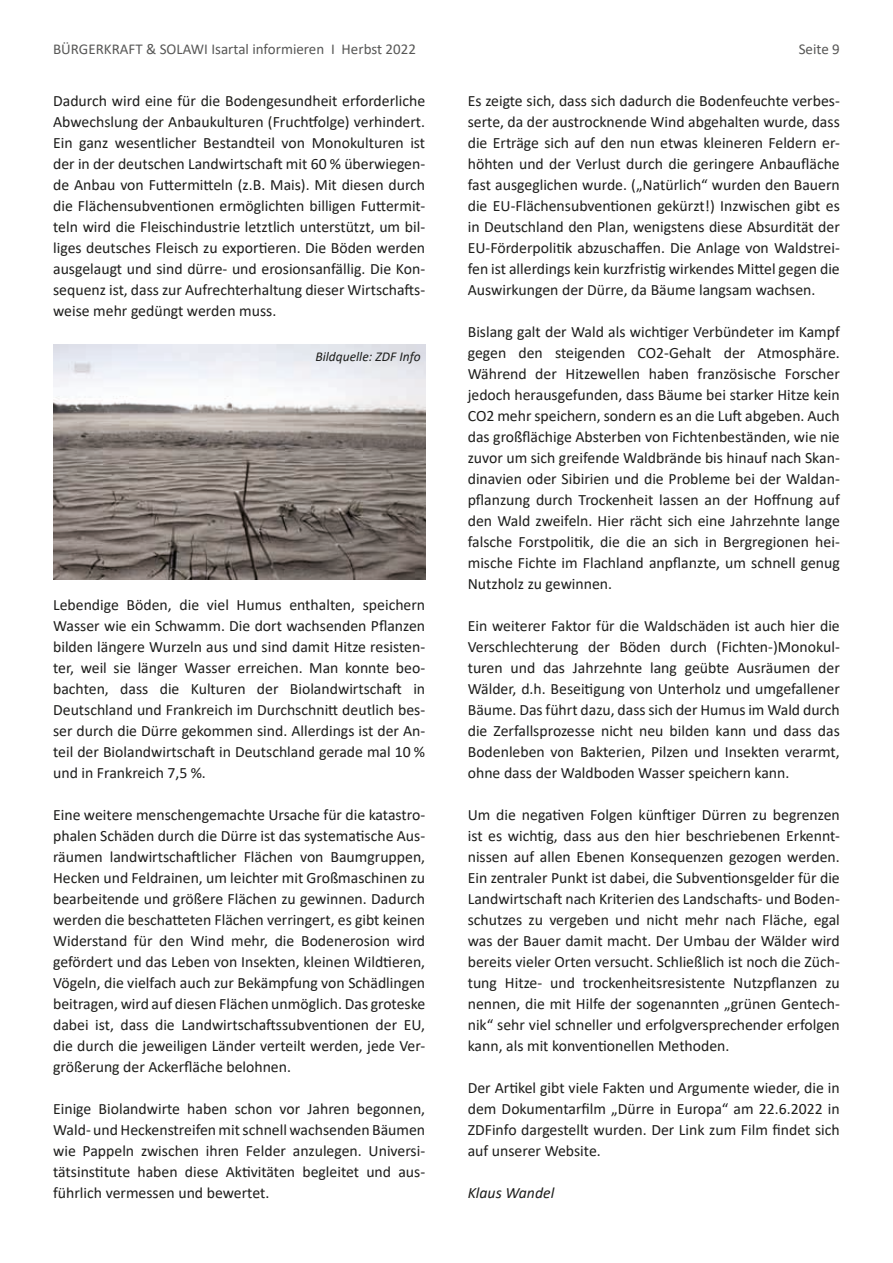
<style>
.page{position:relative;width:893px;height:1263px;background:#fff}
.page>*{position:absolute;margin:0;border:0;box-sizing:border-box;transform-origin:0 0}
.t1{font:15.75px/21px "Calibri";color:#1d1d1b;text-align:justify}
.t2{font:italic 15.75px "Calibri";color:#1d1d1b}
.t3{font:15px "Calibri";color:#575756}
.t4{font:italic 13.5px "Calibri";color:#1d1d1b}
</style>
<div class="page">
<img style="left:53px;top:344px;width:372px;height:235px">
<p class="t3" style="left:53px;top:38px;width:364px">BÜRGERKRAFT &amp; SOLAWI Isartal informieren I Herbst 2022</p>
<p class="t3" style="left:799px;top:38px;width:43px">Seite 9</p>
<p class="t1" style="left:53px;top:90px;width:374px">Dadurch wird eine für die Bodengesundheit erforderliche Abwechslung der Anbaukulturen (Fruchtfolge) verhindert.<br>Ein ganz wesentlicher Bestandteil von Monokulturen ist der in der deutschen Landwirtschaft mit 60 % überwiegen&shy;de Anbau von Futtermitteln (z.B. Mais). Mit diesen durch die Flächensubventionen ermöglichten billigen Futtermit&shy;teln wird die Fleischindustrie letztlich unterstützt, um bil&shy;liges deutsches Fleisch zu exportieren. Die Böden werden ausgelaugt und sind dürre- und erosionsanfällig. Die Kon&shy;sequenz ist, dass zur Aufrechterhaltung dieser Wirtschafts&shy;weise mehr gedüngt werden muss.</p>
<p class="t4" style="left:315px;top:347px;width:107px">Bildquelle: ZDF Info</p>
<p class="t1" style="left:53px;top:594px;width:374px">Lebendige Böden, die viel Humus enthalten, speichern Wasser wie ein Schwamm. Die dort wachsenden Pflanzen bilden längere Wurzeln aus und sind damit Hitze resisten&shy;ter, weil sie länger Wasser erreichen. Man konnte beo&shy;bachten, dass die Kulturen der Biolandwirtschaft in Deutschland und Frankreich im Durchschnitt deutlich bes&shy;ser durch die Dürre gekommen sind. Allerdings ist der An&shy;teil der Biolandwirtschaft in Deutschland gerade mal 10 % und in Frankreich 7,5 %.</p>
<p class="t1" style="left:53px;top:804px;width:374px">Eine weitere menschengemachte Ursache für die katastro&shy;phalen Schäden durch die Dürre ist das systematische Aus&shy;räumen landwirtschaftlicher Flächen von Baumgruppen, Hecken und Feldrainen, um leichter mit Großmaschinen zu bearbeitende und größere Flächen zu gewinnen. Dadurch werden die beschatteten Flächen verringert, es gibt keinen Widerstand für den Wind mehr, die Bodenerosion wird gefördert und das Leben von Insekten, kleinen Wildtieren, Vögeln, die vielfach auch zur Bekämpfung von Schädlingen beitragen, wird auf diesen Flächen unmöglich. Das groteske dabei ist, dass die Landwirtschaftssubventionen der EU, die durch die jeweiligen Länder verteilt werden, jede Ver&shy;größerung der Ackerfläche belohnen.</p>
<p class="t1" style="left:53px;top:1098px;width:374px">Einige Biolandwirte haben schon vor Jahren begonnen, Wald- und Heckenstreifen mit schnell wachsenden Bäumen wie Pappeln zwischen ihren Felder anzulegen. Universi&shy;tätsinstitute haben diese Aktivitäten begleitet und aus&shy;führlich vermessen und bewertet.</p>
<p class="t1" style="left:468px;top:90px;width:374px">Es zeigte sich, dass sich dadurch die Bodenfeuchte verbes&shy;serte, da der austrocknende Wind abgehalten wurde, dass die Erträge sich auf den nun etwas kleineren Feldern er&shy;höhten und der Verlust durch die geringere Anbaufläche fast ausgeglichen wurde. („Natürlich“ wurden den Bauern die EU-Flächensubventionen gekürzt!) Inzwischen gibt es in Deutschland den Plan, wenigstens diese Absurdität der EU-Förderpolitik abzuschaffen. Die Anlage von Waldstrei&shy;fen ist allerdings kein kurzfristig wirkendes Mittel gegen die Auswirkungen der Dürre, da Bäume langsam wachsen.</p>
<p class="t1" style="left:468px;top:321px;width:374px">Bislang galt der Wald als wichtiger Verbündeter im Kampf gegen den steigenden CO2-Gehalt der Atmosphäre.<br>Während der Hitzewellen haben französische Forscher jedoch herausgefunden, dass Bäume bei starker Hitze kein CO2 mehr speichern, sondern es an die Luft abgeben. Auch das großflächige Absterben von Fichtenbeständen, wie nie zuvor um sich greifende Waldbrände bis hinauf nach Skan&shy;dinavien oder Sibirien und die Probleme bei der Waldan&shy;pflanzung durch Trockenheit lassen an der Hoffnung auf den Wald zweifeln. Hier rächt sich eine Jahrzehnte lange falsche Forstpolitik, die die an sich in Bergregionen hei&shy;mische Fichte im Flachland anpflanzte, um schnell genug Nutzholz zu gewinnen.</p>
<p class="t1" style="left:468px;top:615px;width:374px">Ein weiterer Faktor für die Waldschäden ist auch hier die Verschlechterung der Böden durch (Fichten-)Monokul&shy;turen und das Jahrzehnte lang geübte Ausräumen der Wälder, d.h. Beseitigung von Unterholz und umgefallener Bäume. Das führt dazu, dass sich der Humus im Wald durch die Zerfallsprozesse nicht neu bilden kann und dass das Bodenleben von Bakterien, Pilzen und Insekten verarmt, ohne dass der Waldboden Wasser speichern kann.</p>
<p class="t1" style="left:468px;top:804px;width:374px">Um die negativen Folgen künftiger Dürren zu begrenzen ist es wichtig, dass aus den hier beschriebenen Erkennt&shy;nissen auf allen Ebenen Konsequenzen gezogen werden.<br>Ein zentraler Punkt ist dabei, die Subventionsgelder für die Landwirtschaft nach Kriterien des Landschafts- und Boden&shy;schutzes zu vergeben und nicht mehr nach Fläche, egal was der Bauer damit macht. Der Umbau der Wälder wird bereits vieler Orten versucht. Schließlich ist noch die Züch&shy;tung Hitze- und trockenheitsresistente Nutzpflanzen zu nennen, die mit Hilfe der sogenannten „grünen Gentech&shy;nik“ sehr viel schneller und erfolgversprechender erfolgen kann, als mit konventionellen Methoden.</p>
<p class="t1" style="left:468px;top:1077px;width:374px">Der Artikel gibt viele Fakten und Argumente wieder, die in dem Dokumentarfilm „Dürre in Europa“ am 22.6.2022 in ZDFinfo dargestellt wurden. Der Link zum Film findet sich auf unserer Website.</p>
<p class="t2" style="left:468px;top:1182px;width:88px">Klaus Wandel</p>
</div>
